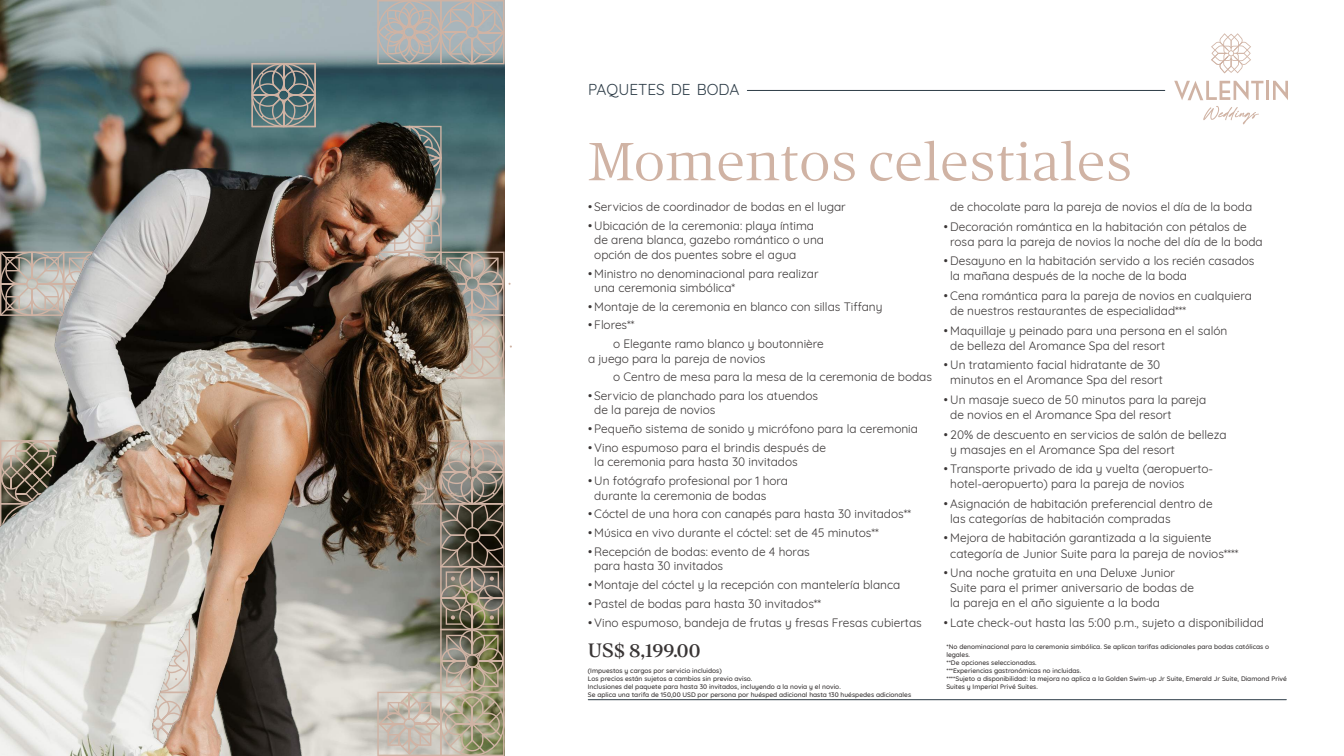
<style>
.page{position:relative;width:1344px;height:756px;background:#fff}
.page>*{position:absolute;margin:0;border:0;box-sizing:border-box;transform-origin:0 0}
.t1{font:52.5px "Corsario VF";color:#d0b3a4}
.t2{font:19.04px "Corsario VF";color:#393535}
.t3{font:15.4px "Quicksand";color:#2c3b46}
.t4{font:11.9px/15px "Quicksand";color:#393535}
.t5{font:500 6.65px/8px "Quicksand";color:#393535}
</style>
<div class="page">
<img style="left:0;top:0;width:505px;height:756px">
<hr style="left:588px;top:699px;width:698px;height:1px;background:#2c3b46">
<hr style="left:747px;top:90px;width:418px;height:1px;background:#2c3b46">
<hr style="left:1266px;top:81px;width:3px;height:19px;background:#d0b3a4">
<svg style="left:1273px;top:81px;width:15px;height:19px"></svg>
<svg style="left:1174px;top:81px;width:89px;height:19px"></svg>
<svg style="left:1203px;top:106px;width:56px;height:18px"></svg>
<svg style="left:1211px;top:33px;width:40px;height:40px"></svg>
<p class="t3" style="left:588px;top:78px;width:153px">PAQUETES DE BODA</p>
<h1 class="t1" style="left:588px;top:128px;width:546px">Momentos celestiales</h1>
<p class="t4" style="left:588px;top:198px;width:259px">• Servicios de coordinador de bodas en el lugar</p>
<p class="t4" style="left:594px;top:218px;width:231px;line-height:14.3px;text-indent:-6px">• Ubicación de la ceremonia: playa íntima de arena blanca, gazebo romántico o una opción de dos puentes sobre el agua</p>
<p class="t4" style="left:594px;top:265px;width:226px;line-height:14.3px;text-indent:-6px">• Ministro no denominacional para realizar una ceremonia simbólica*</p>
<p class="t4" style="left:588px;top:298px;width:296px">• Montaje de la ceremonia en blanco con sillas Tiffany</p>
<p class="t4" style="left:613px;top:315px;width:212px;line-height:18.8px;text-indent:-25px">• Flores**<br>o Elegante ramo blanco y boutonnière</p>
<p class="t4" style="left:613px;top:348px;width:320px;line-height:18.8px;text-indent:-25px">a juego para la pareja de novios<br>o Centro de mesa para la mesa de la ceremonia de bodas</p>
<p class="t4" style="left:594px;top:388px;width:225px;line-height:14.3px;text-indent:-6px">• Servicio de planchado para los atuendos de la pareja de novios</p>
<p class="t4" style="left:588px;top:420px;width:332px">• Pequeño sistema de sonido y micrófono para la ceremonia</p>
<p class="t4" style="left:594px;top:440px;width:233px;line-height:14.3px;text-indent:-6px">• Vino espumoso para el brindis después de la ceremonia para hasta 30 invitados</p>
<p class="t4" style="left:594px;top:473px;width:195px;line-height:14.3px;text-indent:-6px">• Un fotógrafo profesional por 1 hora durante la ceremonia de bodas</p>
<p class="t4" style="left:588px;top:505px;width:325px">• Cóctel de una hora con canapés para hasta 30 invitados**</p>
<p class="t4" style="left:588px;top:524px;width:292px">• Música en vivo durante el cóctel: set de 45 minutos**</p>
<p class="t4" style="left:594px;top:543px;width:217px;line-height:14.3px;text-indent:-6px">• Recepción de bodas: evento de 4 horas para hasta 30 invitados</p>
<p class="t4" style="left:588px;top:576px;width:314px">• Montaje del cóctel y la recepción con mantelería blanca</p>
<p class="t4" style="left:588px;top:595px;width:235px">• Pastel de bodas para hasta 30 invitados**</p>
<p class="t4" style="left:588px;top:614px;width:335px">• Vino espumoso, bandeja de frutas y fresas Fresas cubiertas</p>
<h2 class="t2" style="left:588px;top:638px;width:114px">US$ 8,199.00</h2>
<p class="t5" style="left:588px;top:666px;width:325px">(Impuestos y cargos por servicio incluidos)<br>Los precios están sujetos a cambios sin previo aviso.<br>Inclusiones del paquete para hasta 30 invitados, incluyendo a la novia y el novio.<br>Se aplica una tarifa de 150,00 USD por persona por huésped adicional hasta 130 huéspedes adicionales</p>
<p class="t4" style="left:950px;top:198px;width:303px">de chocolate para la pareja de novios el día de la boda</p>
<p class="t4" style="left:950px;top:218px;width:314px;text-indent:-6px">• Decoración romántica en la habitación con pétalos de rosa para la pareja de novios la noche del día de la boda</p>
<p class="t4" style="left:950px;top:252px;width:306px;text-indent:-6px">• Desayuno en la habitación servido a los recién casados la mañana después de la noche de la boda</p>
<p class="t4" style="left:950px;top:287px;width:303px;text-indent:-6px">• Cena romántica para la pareja de novios en cualquiera de nuestros restaurantes de especialidad***</p>
<p class="t4" style="left:950px;top:322px;width:279px;text-indent:-6px">• Maquillaje y peinado para una persona en el salón de belleza del Aromance Spa del resort</p>
<p class="t4" style="left:944px;top:356px;width:220px;text-align:center">• Un tratamiento facial hidratante de 30 minutos en el Aromance Spa del resort</p>
<p class="t4" style="left:950px;top:391px;width:258px;text-indent:-6px">• Un masaje sueco de 50 minutos para la pareja de novios en el Aromance Spa del resort</p>
<p class="t4" style="left:950px;top:426px;width:278px;text-indent:-6px">• 20% de descuento en servicios de salón de belleza y masajes en el Aromance Spa del resort</p>
<p class="t4" style="left:950px;top:460px;width:264px;text-indent:-6px">• Transporte privado de ida y vuelta (aeropuerto&shy;hotel-aeropuerto) para la pareja de novios</p>
<p class="t4" style="left:950px;top:495px;width:264px;text-indent:-6px">• Asignación de habitación preferencial dentro de las categorías de habitación compradas</p>
<p class="t4" style="left:950px;top:529px;width:290px;text-indent:-6px">• Mejora de habitación garantizada a la siguiente categoría de Junior Suite para la pareja de novios****</p>
<p class="t4" style="left:950px;top:564px;width:245px;text-indent:-6px">• Una noche gratuita en una Deluxe Junior<br>Suite para el primer aniversario de bodas de la pareja en el año siguiente a la boda</p>
<p class="t4" style="left:944px;top:614px;width:322px">• Late check-out hasta las 5:00 p.m., sujeto a disponibilidad</p>
<p class="t5" style="left:946px;top:642px;width:342px">*No denominacional para la ceremonia simbólica. Se aplican tarifas adicionales para bodas católicas o legales.<br>**De opciones seleccionadas.<br>***Experiencias gastronómicas no incluidas.<br>****Sujeto a disponibilidad: la mejora no aplica a la Golden Swim-up Jr Suite, Emerald Jr Suite, Diamond Privé Suites y Imperial Privé Suites.</p>
</div>
